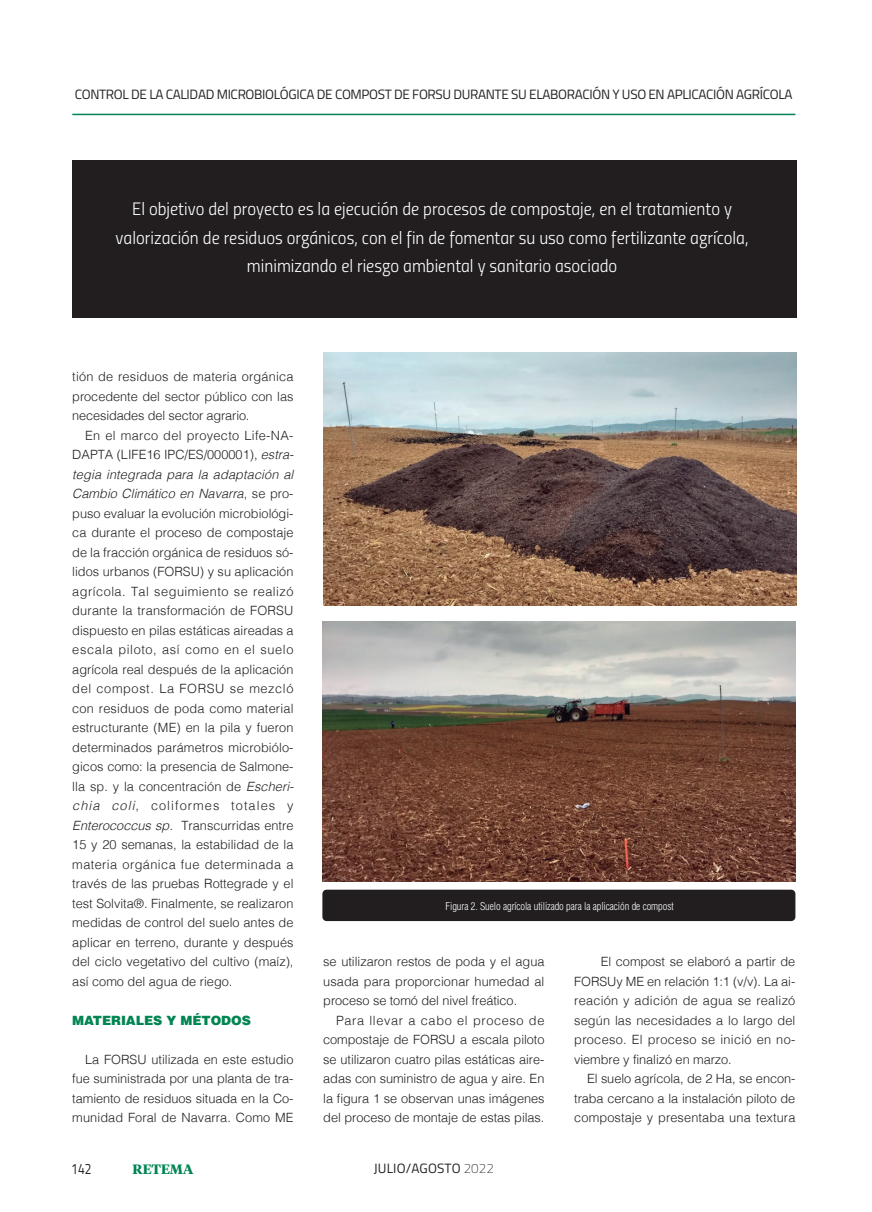
<style>
.page{position:relative;width:872px;height:1212px;background:#fff}
.page>*{position:absolute;margin:0;border:0;box-sizing:border-box;transform-origin:0 0}
.t1{font:18px/28.5px "Titillium Light Upright";color:#fff;text-align:center}
.t2{font:15px "Titillium";color:#231f20;scale:.8 1}
.t3{font:13.5px "Titillium";letter-spacing:-.025em;color:#231f20}
.t4{font:13.5px "Titillium";letter-spacing:.01em;color:#231f20}
.t5{font:700 13.5px "Tiempos Headline";color:#018552}
.t6{font:300 12.75px/19.5px "Helvetica";letter-spacing:-.005em;color:#231f20;text-align:justify}
.t7{font:900 12.75px "Helvetica";letter-spacing:-.005em;color:#018552}
.t8{font:300 condensed 10.5px "Helvetica";letter-spacing:-.01em;color:#fff}
.s1{font-style:italic}
.s2{font-weight:100}
</style>
<div class="page">
<hr style="left:72px;top:114px;width:723px;height:1px;background:#018552">
<div style="left:72px;top:160px;width:724px;height:157px;background:#221e1f"></div>
<img style="left:322px;top:621px;width:473px;height:261px">
<div style="left:322px;top:890px;width:473px;height:31px;background:#221e1f;border-radius:4px"></div>
<img style="left:323px;top:353px;width:473px;height:253px">
<p class="t3" style="left:75px;top:84px;width:719px">CONTROL DE LA CALIDAD MICROBIOLÓGICA DE COMPOST DE FORSU DURANTE SU ELABORACIÓN Y USO EN APLICACIÓN AGRÍCOLA</p>
<h1 class="t1" style="left:116px;top:194px;width:634px">El objetivo del proyecto es la ejecución de procesos de compostaje, en el tratamiento y valorización de residuos orgánicos, con el fin de fomentar su uso como fertilizante agrícola, minimizando el riesgo ambiental y sanitario asociado</h1>
<p class="t6" style="left:72px;top:368px;width:223px">tión de residuos de materia orgánica procedente del sector público con las necesidades del sector agrario.</p>
<p class="t6" style="left:72px;top:426px;width:223px;text-indent:13px">En el marco del proyecto Life-NA-DAPTA (LIFE16 IPC/ES/000001), <span class="s1">estra&shy;tegia integrada para la adaptación al Cambio Climático en Navarra</span>, se pro&shy;puso evaluar la evolución microbiológi&shy;ca durante el proceso de compostaje de la fracción orgánica de residuos só&shy;lidos urbanos (FORSU) y su aplicación agrícola. Tal seguimiento se realizó durante la transformación de FORSU dispuesto en pilas estáticas aireadas a escala piloto, así como en el suelo agrícola real después de la aplicación del compost. La FORSU se mezcló con residuos de poda como material estructurante (ME) en la pila y fueron determinados parámetros microbiólo&shy;gicos como: la presencia de Salmone&shy;lla sp. y la concentración de <span class="s1">Escheri&shy;chia coli</span>, coliformes totales y <span class="s1">Enterococcus sp.</span> Transcurridas entre 15 y 20 semanas, la estabilidad de la materia orgánica fue determinada a través de las pruebas Rottegrade y el test Solvita®. Finalmente, se realizaron medidas de control del suelo antes de aplicar en terreno, durante y después del ciclo vegetativo del cultivo (maíz), así como del agua de riego.</p>
<p class="t7" style="left:72px;top:1012px;width:180px">MATERIALES Y MÉTODOS</p>
<p class="t6" style="left:72px;top:1050px;width:223px;text-indent:13px">La FORSU utilizada en este estudio fue suministrada por una planta de tra&shy;tamiento de residuos situada en la Co&shy;munidad Foral de Navarra. Como ME</p>
<p class="t8" style="left:445px;top:899px;width:230px">Figura 2. Suelo agrícola utilizado para la aplicación de compost</p>
<p class="t6" style="left:323px;top:953px;width:223px">se utilizaron restos de poda y el agua usada para proporcionar humedad al proceso se tomó del nivel freático.</p>
<p class="t6" style="left:323px;top:1011px;width:223px;text-indent:13px">Para llevar a cabo el proceso de compostaje de FORSU a escala piloto se utilizaron cuatro pilas estáticas aire&shy;adas con suministro de agua y aire. En la figura 1 se observan unas imágenes del proceso de montaje de estas pilas.</p>
<p class="t6" style="left:574px;top:953px;width:223px;text-indent:27px">El compost se elaboró a partir de FORSUy ME en relación 1:1 (v/v). La ai&shy;reación y adición de agua se realizó según las necesidades a lo largo del proceso. El proceso se inició en no&shy;viembre y finalizó en marzo.</p>
<p class="t6" style="left:574px;top:1070px;width:223px;text-indent:13px">El suelo agrícola, de 2 Ha, se encon&shy;traba cercano a la instalación piloto de compostaje y presentaba una textura</p>
<p class="t2" style="left:71px;top:1157px;width:27px">142</p>
<p class="t5" style="left:132px;top:1160px;width:62px">RETEMA</p>
<p class="t4" style="left:374px;top:1159px;width:122px">JULIO/AGOSTO <span class="s2">2022</span></p>
</div>
